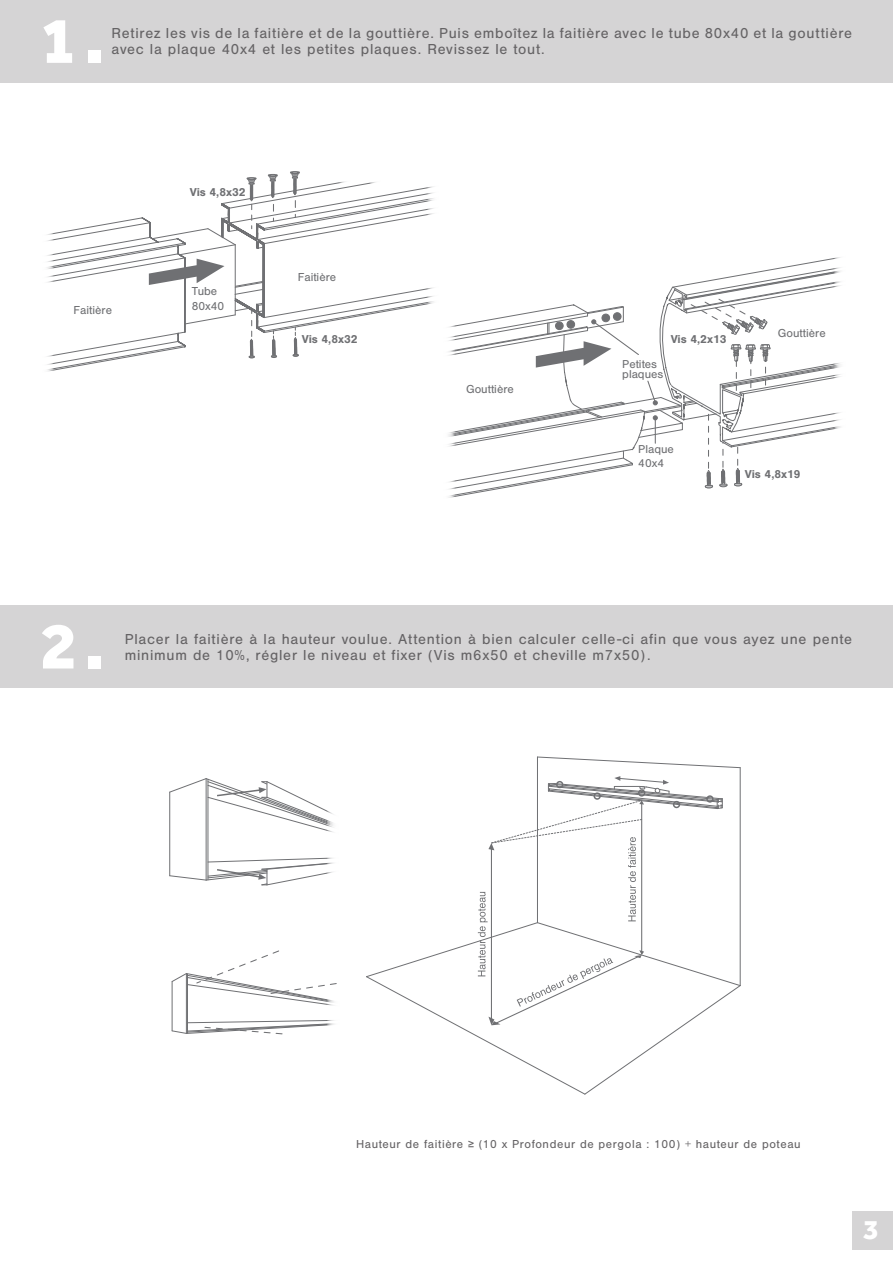
<style>
.page{position:relative;width:893px;height:1263px;background:#fff}
.page>*{position:absolute;margin:0;border:0;box-sizing:border-box;transform-origin:0 0}
.t1{font:800 67.5px "Effra";color:#fff}
.t2{font:800 28.5px "Effra";color:#fff}
.t3{font:15px/16.5px "Nimbus San";letter-spacing:.05em;color:#656365}
.t4{font:12px "Nimbus San";letter-spacing:.05em;color:#656365}
.t5{font:12px/14.4px "Nimbus San";color:#6f7073}
.t6{font:700 11.85px "Nimbus San";color:#6f7073}
.t7{font:11.85px/10.5px "Nimbus San";color:#6f7073}
</style>
<div class="page">
<div style="left:0;top:0;width:893px;height:82px;background:#d5d4d5"></div>
<svg style="left:53px;top:171px;width:780px;height:326px"></svg>
<div style="left:438px;top:322px;width:17px;height:179px;background:#fff"></div>
<div style="left:0;top:606px;width:893px;height:82px;background:#d5d4d5"></div>
<hr style="left:740px;top:768px;width:1px;height:217px;background:#6f7073">
<svg style="left:537px;top:756px;width:204px;height:12px"></svg>
<hr style="left:537px;top:757px;width:1px;height:166px;background:#6f7073">
<svg style="left:366px;top:776px;width:375px;height:319px"></svg>
<hr style="left:208px;top:779px;width:1px;height:101px;background:#6f7073">
<hr style="left:206px;top:779px;width:1px;height:101px;background:#6f7073">
<hr style="left:169px;top:792px;width:1px;height:84px;background:#6f7073">
<svg style="left:169px;top:778px;width:157px;height:57px"></svg>
<svg style="left:169px;top:857px;width:157px;height:29px"></svg>
<hr style="left:187px;top:974px;width:1px;height:59px;background:#6f7073">
<hr style="left:186px;top:973px;width:1px;height:60px;background:#6f7073">
<hr style="left:172px;top:981px;width:1px;height:50px;background:#6f7073">
<svg style="left:171px;top:1019px;width:155px;height:16px"></svg>
<svg style="left:326px;top:810px;width:7px;height:64px"></svg>
<svg style="left:171px;top:950px;width:166px;height:57px"></svg>
<div style="left:852px;top:1211px;width:41px;height:38px;background:#d5d4d5"></div>
<h1 class="t1" style="left:40px;top:0;width:66px">1.</h1>
<p class="t3" style="left:112px;top:25px;width:742px">Retirez les vis de la faitière et de la gouttière. Puis emboîtez la faitière avec le tube 80x40 et la gouttière avec la plaque 40x4 et les petites plaques. Revissez le tout.</p>
<p class="t5" style="left:74px;top:303px;width:40px">Faitière</p>
<p class="t6" style="left:190px;top:186px;width:57px">Vis 4,8x32</p>
<p class="t5" style="left:192px;top:284px;width:34px">Tube<br>80x40</p>
<p class="t5" style="left:298px;top:269px;width:40px">Faitière</p>
<p class="t6" style="left:302px;top:332px;width:57px">Vis 4,8x32</p>
<p class="t6" style="left:671px;top:332px;width:57px">Vis 4,2x13</p>
<p class="t5" style="left:466px;top:382px;width:49px">Gouttière</p>
<p class="t7" style="left:622px;top:359px;width:43px">Petites plaques</p>
<p class="t5" style="left:778px;top:326px;width:49px">Gouttière</p>
<p class="t7" style="left:638px;top:442px;width:37px;line-height:14.2px">Plaque<br>40x4</p>
<p class="t6" style="left:745px;top:467px;width:57px">Vis 4,8x19</p>
<h1 class="t1" style="left:40px;top:606px;width:66px">2.</h1>
<p class="t3" style="left:125px;top:630px;width:729px">Placer la faitière à la hauteur voulue. Attention à bien calculer celle-ci afin que vous ayez une pente minimum de 10%, régler le niveau et fixer (Vis m6x50 et cheville m7x50).</p>
<p class="t4" style="left:356px;top:1137px;width:446px">Hauteur de faitière ≥ (10 x Profondeur de pergola : 100) + hauteur de poteau</p>
<h2 class="t2" style="left:863px;top:1213px;width:17px">3</h2>
</div>
